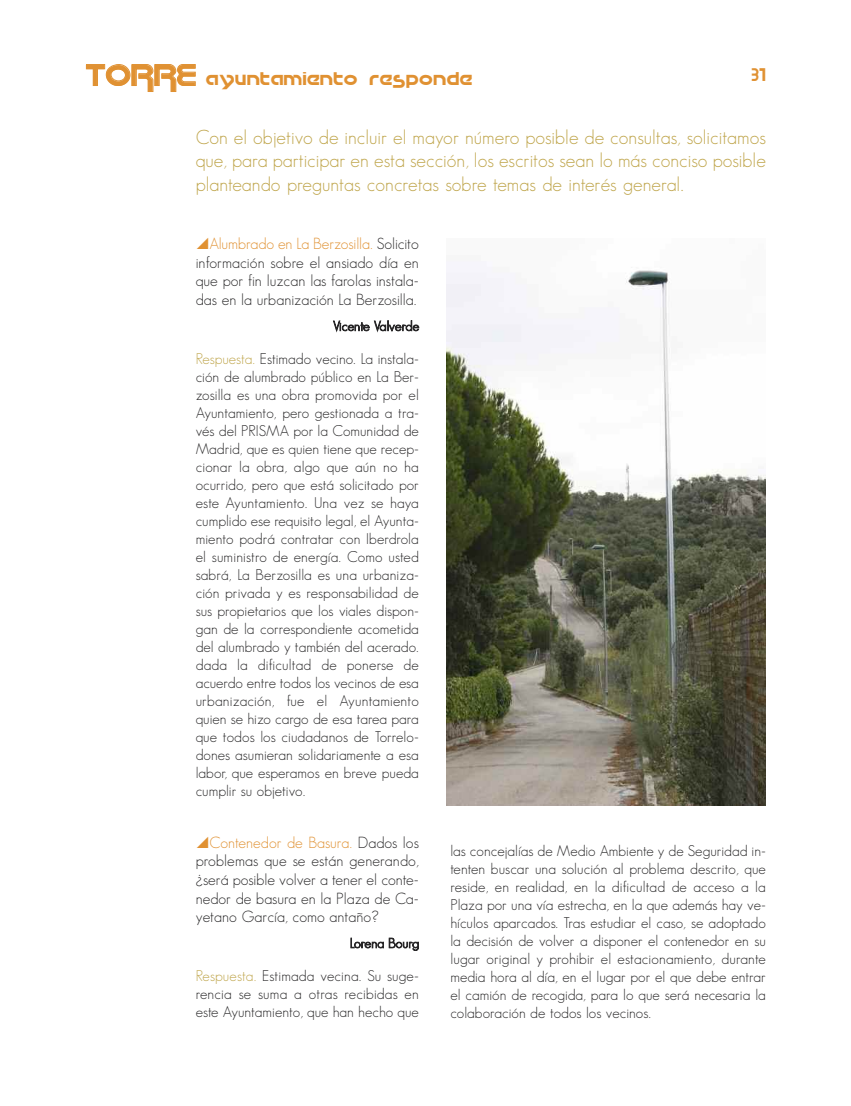
<style>
.page{position:relative;width:851px;height:1106px;background:#fff}
.page>*{position:absolute;margin:0;border:0;box-sizing:border-box;transform-origin:0 0}
.t1{font:22.5px "Cupertino";color:#e09132}
.t2{font:19.5px/23.4px "Bougan S Si";color:#bfa54b;text-align:justify}
.t3{font:16.5px "Cupertino";color:#e09132}
.t4{font:15.6px/18.6px "Bougan S Si";color:#272627;text-align:justify}
.t5{font:15px/18px "Bougan S Si";color:#272627;text-align:justify}
.t6{font:13.5px "Bougan S Si";color:#272627}
.s1{font-size:27px}
.s2{color:#e09132}
.s3{color:#bfa54b}
</style>
<div class="page">
<img style="left:446px;top:270px;width:319px;height:535px">
<h1 class="t1" style="left:86px;top:63px;width:388px"><span class="s1">TORRE</span> ayuntamiento responde</h1>
<p class="t3" style="left:751px;top:66px;width:16px">31</p>
<h2 class="t2" style="left:196px;top:125px;width:571px">Con el objetivo de incluir el mayor número posible de consultas, solicitamos que, para participar en esta sección, los escritos sean lo más conciso posible planteando preguntas concretas sobre temas de interés general.</h2>
<p class="t4" style="left:196px;top:234px;width:225px;text-indent:14px"><span class="s2">Alumbrado en La Berzosilla.</span> Solicito información sobre el ansiado día en que por fin luzcan las farolas instala&shy;das en la urbanización La Berzosilla.</p>
<p class="t6" style="left:333px;top:318px;width:88px">Vicente Valverde</p>
<p class="t5" style="left:196px;top:350px;width:225px"><span class="s3">Respuesta.</span> Estimado vecino. La instala&shy;ción de alumbrado público en La Ber&shy;zosilla es una obra promovida por el Ayuntamiento, pero gestionada a tra&shy;vés del PRISMA por la Comunidad de Madrid, que es quien tiene que recep&shy;cionar la obra, algo que aún no ha ocurrido, pero que está solicitado por este Ayuntamiento. Una vez se haya cumplido ese requisito legal, el Ayunta&shy;miento podrá contratar con Iberdrola el suministro de energía. Como usted sabrá, La Berzosilla es una urbaniza&shy;ción privada y es responsabilidad de sus propietarios que los viales dispon&shy;gan de la correspondiente acometida del alumbrado y también del acerado. dada la dificultad de ponerse de acuerdo entre todos los vecinos de esa urbanización, fue el Ayuntamiento quien se hizo cargo de esa tarea para que todos los ciudadanos de Torrelo&shy;dones asumieran solidariamente a esa labor, que esperamos en breve pueda cumplir su objetivo.</p>
<p class="t4" style="left:196px;top:833px;width:225px;text-indent:14px"><span class="s2">Contenedor de Basura.</span> Dados los problemas que se están generando, ¿será posible volver a tener el conte&shy;nedor de basura en la Plaza de Ca&shy;yetano García, como antaño?</p>
<p class="t6" style="left:350px;top:935px;width:71px">Lorena Bourg</p>
<p class="t5" style="left:196px;top:967px;width:225px"><span class="s3">Respuesta.</span> Estimada vecina. Su suge&shy;rencia se suma a otras recibidas en este Ayuntamiento, que han hecho que</p>
<p class="t5" style="left:450px;top:841px;width:317px">las concejalías de Medio Ambiente y de Seguridad in&shy;tenten buscar una solución al problema descrito, que reside, en realidad, en la dificultad de acceso a la Plaza por una vía estrecha, en la que además hay ve&shy;hículos aparcados. Tras estudiar el caso, se adoptado la decisión de volver a disponer el contenedor en su lugar original y prohibir el estacionamiento, durante media hora al día, en el lugar por el que debe entrar el camión de recogida, para lo que será necesaria la colaboración de todos los vecinos.</p>
</div>
